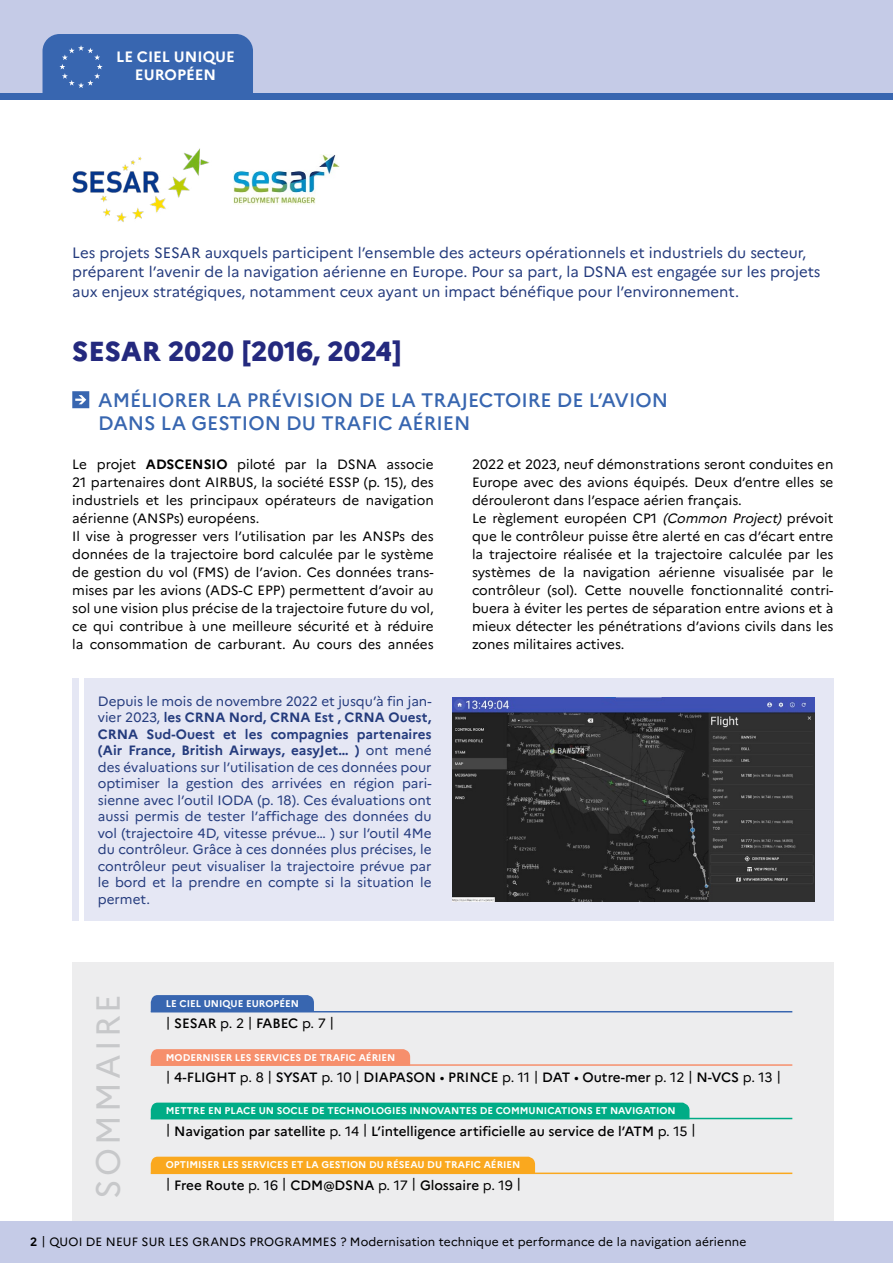
<style>
.page{position:relative;width:893px;height:1263px;background:#c5cbe7}
.page>*{position:absolute;margin:0;border:0;box-sizing:border-box;transform-origin:0 0}
.t1{font:33.3px "Marianne";letter-spacing:.1em;color:#c7c8ca}
.t2{font:800 27.45px "Marianne";color:#24297e}
.t3{font:500 19.5px/23.4px "Marianne";color:#3866b0}
.t4{font:15px/19.5px "Marianne";color:#243b7d}
.t5{font:700 15px/18px "Marianne";color:#fff;text-align:center}
.t6{font:13.5px/18px "Marianne";color:#000}
.t7{font:13.5px/16.5px "Marianne";color:#243b7d;text-align:justify}
.t8{font:500 13.5px "Marianne";color:#000}
.t9{font:12px "Marianne";letter-spacing:.01em;color:#000}
.t10{font:700 9.75px "Marianne";color:#fff}
.s1{font-weight:700}
.s2{font-style:italic}
.s3{font-weight:400}
</style>
<div class="page">
<div style="left:43px;top:34px;width:210px;height:243px;background:#3866b0;border-radius:17px"></div>
<div style="left:0;top:100px;width:893px;height:1120px;background:#fff"></div>
<div style="left:72px;top:962px;width:761px;height:258px;background:#ededee"></div>
<div style="left:0;top:94px;width:893px;height:6px;background:#3866b0"></div>
<svg style="left:59px;top:45px;width:44px;height:43px"></svg>
<svg style="left:72px;top:391px;width:17px;height:17px"></svg>
<svg style="left:151px;top:995px;width:163px;height:16px;background:#3a67b0"></svg>
<hr style="left:151px;top:1011px;width:641px;height:1px;background:#3866b0">
<svg style="left:151px;top:1049px;width:259px;height:15px;background:#f5906d"></svg>
<hr style="left:151px;top:1064px;width:641px;height:2px;background:#f68f6c">
<div style="left:151px;top:1102px;width:538px;height:16px;background:#00ac86"></div>
<hr style="left:151px;top:1118px;width:641px;height:1px;background:#00ac86">
<div style="left:151px;top:1157px;width:384px;height:15px;background:#faa81e"></div>
<hr style="left:151px;top:1172px;width:641px;height:2px;background:#faa81e">
<img style="left:72px;top:148px;width:137px;height:74px">
<img style="left:233px;top:154px;width:107px;height:50px">
<div style="left:72px;top:678px;width:761px;height:242px;background:#e5e7f4"></div>
<hr style="left:80px;top:677px;width:4px;height:251px;background:#fff">
<img style="left:453px;top:697px;width:361px;height:204px">
<p class="t5" style="left:116px;top:48px;width:120px">LE CIEL UNIQUE<br>EUROPÉEN</p>
<p class="t4" style="left:72px;top:243px;width:750px">Les projets SESAR auxquels participent l’ensemble des acteurs opérationnels et industriels du secteur, préparent l’avenir de la navigation aérienne en Europe. Pour sa part, la DSNA est engagée sur les projets aux enjeux stratégiques, notamment ceux ayant un impact bénéfique pour l’environnement.</p>
<h2 class="t2" style="left:72px;top:334px;width:331px">SESAR 2020 [2016, 2024]</h2>
<h3 class="t3" style="left:98px;top:388px;width:571px">AMÉLIORER LA PRÉVISION DE LA TRAJECTOIRE DE L’AVION<br>DANS LA GESTION DU TRAFIC AÉRIEN</h3>
<p class="t6" style="left:72px;top:456px;width:363px">Le projet <span class="s1">ADSCENSIO</span> piloté par la DSNA associe 21 partenaires dont AIRBUS, la société ESSP (p. 15), des industriels et les principaux opérateurs de navigation aérienne (ANSPs) européens.<br>Il vise à progresser vers l’utilisation par les ANSPs des données de la trajectoire bord calculée par le système de gestion du vol (FMS) de l’avion. Ces données trans&shy;mises par les avions (ADS-C EPP) permettent d’avoir au sol une vision plus précise de la trajectoire future du vol, ce qui contribue à une meilleure sécurité et à réduire la consommation de carburant. Au cours des années</p>
<p class="t6" style="left:472px;top:455px;width:363px">2022 et 2023, neuf démonstrations seront conduites en Europe avec des avions équipés. Deux d’entre elles se dérouleront dans l’espace aérien français.<br>Le règlement européen CP1 <span class="s2">(Common Project)</span> prévoit que le contrôleur puisse être alerté en cas d’écart entre la trajectoire réalisée et la trajectoire calculée par les systèmes de la navigation aérienne visualisée par le contrôleur (sol). Cette nouvelle fonctionnalité contri&shy;buera à éviter les pertes de séparation entre avions et à mieux détecter les pénétrations d’avions civils dans les zones militaires actives.</p>
<p class="t7" style="left:98px;top:692px;width:335px">Depuis le mois de novembre 2022 et jusqu’à fin jan&shy;vier 2023, <span class="s1">les CRNA Nord, CRNA Est , CRNA Ouest, CRNA Sud-Ouest et les compagnies partenaires (Air France, British Airways, easyJet… )</span> ont mené des évaluations sur l’utilisation de ces données pour optimiser la gestion des arrivées en région pari&shy;sienne avec l’outil IODA (p. 18). Ces évaluations ont aussi permis de tester l’affichage des données du vol (trajectoire 4D, vitesse prévue… ) sur l’outil 4Me du contrôleur. Grâce à ces données plus précises, le contrôleur peut visualiser la trajectoire prévue par le bord et la prendre en compte si la situation le permet.</p>
<h1 class="t1" style="left:88px;top:1199px;width:206px;rotate:-90deg">SOMMAIRE</h1>
<p class="t10" style="left:166px;top:997px;width:135px">LE CIEL UNIQUE EUROPÉEN</p>
<p class="t8" style="left:166px;top:1015px;width:170px"><span class="s3">|</span> SESAR <span class="s3">p. 2 |</span> FABEC <span class="s3">p. 7 |</span></p>
<p class="t8" style="left:166px;top:1069px;width:617px"><span class="s3">|</span> 4-FLIGHT <span class="s3">p. 8 |</span> SYSAT <span class="s3">p. 10 |</span> DIAPASON <span class="s3">•</span> PRINCE <span class="s3">p. 11 |</span> DAT <span class="s3">•</span> Outre-mer <span class="s3">p. 12 |</span> N-VCS <span class="s3">p. 13 |</span></p>
<p class="t10" style="left:166px;top:1051px;width:231px">MODERNISER LES SERVICES DE TRAFIC AÉRIEN</p>
<p class="t10" style="left:166px;top:1105px;width:511px">METTRE EN PLACE UN SOCLE DE TECHNOLOGIES INNOVANTES DE COMMUNICATIONS ET NAVIGATION</p>
<p class="t8" style="left:166px;top:1123px;width:532px"><span class="s3">|</span> Navigation par satellite <span class="s3">p. 14 |</span> L’intelligence artificielle au service de l’ATM <span class="s3">p. 15 |</span></p>
<p class="t8" style="left:166px;top:1177px;width:357px"><span class="s3">|</span> Free Route <span class="s3">p. 16 |</span> CDM@DSNA <span class="s3">p. 17 |</span> Glossaire <span class="s3">p. 19 |</span></p>
<p class="t10" style="left:166px;top:1159px;width:356px">OPTIMISER LES SERVICES ET LA GESTION DU RÉSEAU DU TRAFIC AÉRIEN</p>
<p class="t9" style="left:30px;top:1234px;width:718px"><span class="s1">2</span> | QUOI DE NEUF SUR LES GRANDS PROGRAMMES ? Modernisation technique et performance de la navigation aérienne</p>
</div>
